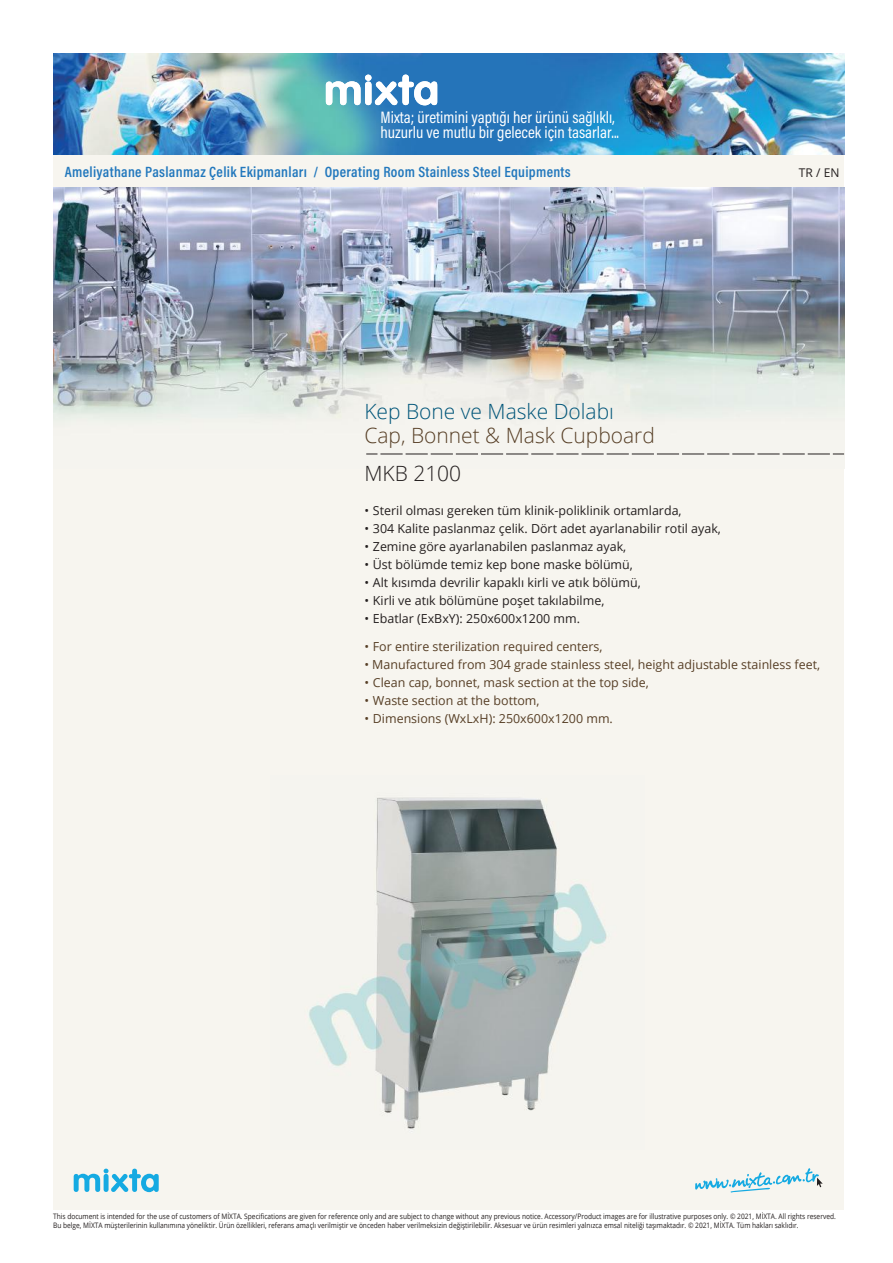
<style>
.page{position:relative;width:893px;height:1263px;background:#fff}
.page>*{position:absolute;margin:0;border:0;box-sizing:border-box;transform-origin:0 0}
.t1{font:300 21px "Open Sans";color:#573f26}
.t2{font:300 21px "Open Sans";color:#005579}
.t3{font:300 21px "Open Sans";color:#241f1f}
.t4{font:16.65px/15px "Acumin Pro Cond";color:#fff}
.t5{font:600 15px "Acumin Pro Cond";letter-spacing:.02em;color:#2278bd}
.t6{font:12.45px "Open Sans";color:#241f1f}
.t7{font:12.45px "Open Sans";color:#573f26}
.t8{font:12px "Open Sans";color:#241f1f}
.t9{font:7.5px/9px "Open Sans";color:#241f1f;scale:.88 1}
</style>
<div class="page">
<div style="left:53px;top:53px;width:791px;height:1157px;background:#f7f5ef"></div>
<img style="left:53px;top:188px;width:791px;height:266px">
<img style="left:53px;top:53px;width:791px;height:102px">
<svg style="left:326px;top:75px;width:111px;height:30px"></svg>
<svg style="left:366px;top:454px;width:478px;height:1px"></svg>
<svg style="left:695px;top:1168px;width:128px;height:24px"></svg>
<svg style="left:74px;top:1168px;width:85px;height:24px"></svg>
<img style="left:308px;top:797px;width:299px;height:332px">
<h2 class="t4" style="left:381px;top:110px;width:240px">Mixta; üretimini yaptığı her ürünü sağlıklı, huzurlu ve mutlu bir gelecek için tasarlar...</h2>
<h3 class="t5" style="left:65px;top:162px;width:507px">Ameliyathane Paslanmaz Çelik Ekipmanları / Operating Room Stainless Steel Equipments</h3>
<h3 class="t8" style="left:799px;top:164px;width:42px">TR / EN</h3>
<h1 class="t2" style="left:364px;top:397px;width:251px">Kep Bone ve Maske Dolabı</h1>
<h1 class="t1" style="left:364px;top:421px;width:292px">Cap, Bonnet &amp; Mask Cupboard</h1>
<h1 class="t3" style="left:364px;top:459px;width:98px">MKB 2100</h1>
<h3 class="t6" style="left:364px;top:501px;width:319px">• Steril olması gereken tüm klinik-poliklinik ortamlarda,</h3>
<h3 class="t6" style="left:364px;top:519px;width:358px">• 304 Kalite paslanmaz çelik. Dört adet ayarlanabilir rotil ayak,</h3>
<h3 class="t6" style="left:364px;top:537px;width:263px">• Zemine göre ayarlanabilen paslanmaz ayak,</h3>
<h3 class="t6" style="left:364px;top:555px;width:270px">• Üst bölümde temiz kep bone maske bölümü,</h3>
<h3 class="t6" style="left:364px;top:573px;width:278px">• Alt kısımda devrilir kapaklı kirli ve atık bölümü,</h3>
<h3 class="t6" style="left:364px;top:591px;width:241px">• Kirli ve atık bölümüne poşet takılabilme,</h3>
<h3 class="t6" style="left:364px;top:609px;width:217px">• Ebatlar (ExBxY): 250x600x1200 mm.</h3>
<h3 class="t7" style="left:364px;top:638px;width:240px">• For entire sterilization required centers,</h3>
<h3 class="t7" style="left:364px;top:656px;width:457px">• Manufactured from 304 grade stainless steel, height adjustable stainless feet,</h3>
<h3 class="t7" style="left:364px;top:674px;width:286px">• Clean cap, bonnet, mask section at the top side,</h3>
<h3 class="t7" style="left:364px;top:692px;width:177px">• Waste section at the bottom,</h3>
<h3 class="t7" style="left:364px;top:710px;width:250px">• Dimensions (WxLxH): 250x600x1200 mm.</h3>
<p class="t9" style="left:53px;top:1211px;width:891px">This document is intended for the use of customers of MİXTA. Specifications are given for reference only and are subject to change without any previous notice. Accessory/Product images are for illustrative purposes only. © 2021, MİXTA. All rights reserved.<br>Bu belge, MİXTA müşterilerinin kullanımına yöneliktir. Ürün özellikleri, referans amaçlı verilmiştir ve önceden haber verilmeksizin değiştirilebilir. Aksesuar ve ürün resimleri yalnızca emsal niteliği taşımaktadır. © 2021, MİXTA. Tüm hakları saklıdır.</p>
</div>
